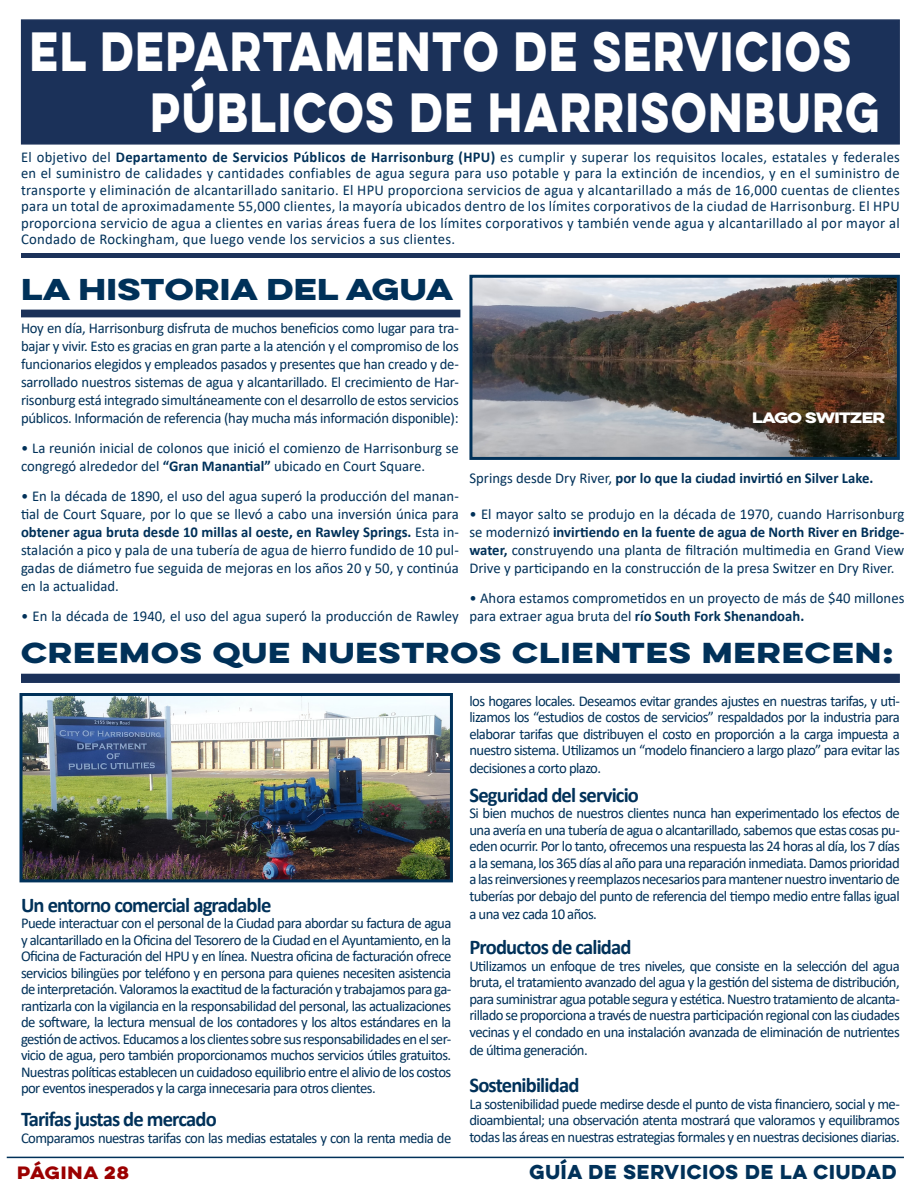
<style>
.page{position:relative;width:918px;height:1188px;background:#fff}
.page>*{position:absolute;margin:0;border:0;box-sizing:border-box;transform-origin:0 0}
.t1{font:700 49.5px "Lulo Clean W01 One";letter-spacing:-.18em;color:#fff;scale:.82 1}
.t2{font:700 27px "Lulo Clean W01 One";letter-spacing:-.22em;color:#003159;scale:1.23 1}
.t3{font:700 25.8px "Lulo Clean W01 One";letter-spacing:-.2em;color:#003159;scale:1.23 1}
.t4{font:700 21px "Calibri";letter-spacing:-.04em;color:#003159}
.t5{font:700 18px "Lulo Clean W01 One";letter-spacing:-.18em;color:#003159}
.t6{font:700 16.05px "Lulo Clean W01 One";letter-spacing:-.18em;color:#9b0001;scale:1.12 1}
.t7{font:15px/16.5px "Calibri";letter-spacing:-.02em;color:#003159;text-align:justify}
.t8{font:15px/18px "Calibri";color:#003159}
.t9{font:15px "Calibri";letter-spacing:-.04em;color:#003159}
.t10{font:700 15px "Calibri";color:#003159}
.t11{font:700 13.5px "Lulo Clean W01 One";letter-spacing:-.27em;color:#fff;scale:1.23 1}
.s1{font-weight:700}
.s2{font-weight:400}
</style>
<div class="page">
<hr style="left:7px;top:1157px;width:897px;height:1px;background:#003159">
<div style="left:21px;top:19px;width:879px;height:126px;background:#1b3159;border:2px solid #1b3159"></div>
<hr style="left:21px;top:253px;width:879px;height:4px;background:#1b3159">
<div style="left:21px;top:310px;width:439px;height:7px;background:#1b3159"></div>
<div style="left:21px;top:674px;width:879px;height:9px;background:#1b3159"></div>
<img style="left:24px;top:697px;width:425px;height:181px">
<div style="left:20px;top:693px;width:433px;height:189px;border:3px solid #003159"></div>
<img style="left:473px;top:279px;width:423px;height:177px">
<div style="left:469px;top:275px;width:431px;height:185px;border:3px solid #003159"></div>
<p class="t1" style="left:30px;top:15px;width:1014px">EL DEPARTAMENTO DE SERVICIOS</p>
<p class="t1" style="left:151px;top:77px;width:901px">PÚBLICOS DE HARRISONBURG</p>
<p class="t7" style="left:21px;top:148px;width:880px">El objetivo del <span class="s1">Departamento de Servicios Públicos de Harrisonburg (HPU)</span> es cumplir y superar los requisitos locales, estatales y federales en el suministro de calidades y cantidades confiables de agua segura para uso potable y para la extinción de incendios, y en el suministro de transporte y eliminación de alcantarillado sanitario. El HPU proporciona servicios de agua y alcantarillado a más de 16,000 cuentas de clientes para un total de aproximadamente 55,000 clientes, la mayoría ubicados dentro de los límites corporativos de la ciudad de Harrisonburg. El HPU proporciona servicio de agua a clientes en varias áreas fuera de los límites corporativos y también vende agua y alcantarillado al por mayor al Condado de Rockingham, que luego vende los servicios a sus clientes.</p>
<p class="t2" style="left:21px;top:269px;width:359px">LA HISTORIA DEL AGUA</p>
<p class="t7" style="left:21px;top:319px;width:439px;line-height:18px">Hoy en día, Harrisonburg disfruta de muchos beneficios como lugar para tra&shy;bajar y vivir. Esto es gracias en gran parte a la atención y el compromiso de los funcionarios elegidos y empleados pasados y presentes que han creado y de&shy;sarrollado nuestros sistemas de agua y alcantarillado. El crecimiento de Har&shy;risonburg está integrado simultáneamente con el desarrollo de estos servicios públicos. Información de referencia (hay mucha más información disponible):</p>
<p class="t8" style="left:21px;top:439px;width:439px">• La reunión inicial de colonos que inició el comienzo de Harrisonburg se congregó alrededor del <span class="s1">“Gran Manantial”</span> ubicado en Court Square.</p>
<p class="t7" style="left:21px;top:487px;width:439px;line-height:18px">• En la década de 1890, el uso del agua superó la producción del manan&shy;tial de Court Square, por lo que se llevó a cabo una inversión única para <span class="s1">obtener agua bruta desde 10 millas al oeste, en Rawley Springs.</span> Esta in&shy;stalación a pico y pala de una tubería de agua de hierro fundido de 10 pul&shy;gadas de diámetro fue seguida de mejoras en los años 20 y 50, y continúa en la actualidad.</p>
<p class="t8" style="left:21px;top:607px;width:439px">• En la década de 1940, el uso del agua superó la producción de Rawley</p>
<p class="t3" style="left:21px;top:634px;width:717px">CREEMOS QUE NUESTROS CLIENTES MERECEN:</p>
<p class="t11" style="left:752px;top:408px;width:113px">LAGO SWITZER</p>
<p class="t10" style="left:469px;top:467px;width:405px"><span class="s2">Springs desde Dry River,</span> por lo que la ciudad invirtió en Silver Lake.</p>
<p class="t7" style="left:469px;top:504px;width:436px;line-height:18px">• El mayor salto se produjo en la década de 1970, cuando Harrisonburg se modernizó <span class="s1">invirtiendo en la fuente de agua de North River en Bridge&shy;water,</span> construyendo una planta de filtración multimedia en Grand View Drive y participando en la construcción de la presa Switzer en Dry River.</p>
<p class="t8" style="left:469px;top:588px;width:436px">• Ahora estamos comprometidos en un proyecto de más de $40 millones para extraer agua bruta del <span class="s1">río South Fork Shenandoah.</span></p>
<p class="t4" style="left:21px;top:890px;width:252px">Un entorno comercial agradable</p>
<p class="t7" style="left:21px;top:915px;width:432px">Puede interactuar con el personal de la Ciudad para abordar su factura de agua y alcantarillado en la Oficina del Tesorero de la Ciudad en el Ayuntamiento, en la Oficina de Facturación del HPU y en línea. Nuestra oficina de facturación ofrece servicios bilingües por teléfono y en persona para quienes necesiten asistencia de interpretación. Valoramos la exactitud de la facturación y trabajamos para ga&shy;rantizarla con la vigilancia en la responsabilidad del personal, las actualizaciones de software, la lectura mensual de los contadores y los altos estándares en la gestión de activos. Educamos a los clientes sobre sus responsabilidades en el ser&shy;vicio de agua, pero también proporcionamos muchos servicios útiles gratuitos.<br>Nuestras políticas establecen un cuidadoso equilibrio entre el alivio de los costos por eventos inesperados y la carga innecesaria para otros clientes.</p>
<p class="t4" style="left:21px;top:1104px;width:197px">Tarifas justas de mercado</p>
<p class="t9" style="left:21px;top:1127px;width:432px">Comparamos nuestras tarifas con las medias estatales y con la renta media de</p>
<p class="t7" style="left:469px;top:692px;width:432px">los hogares locales. Deseamos evitar grandes ajustes en nuestras tarifas, y uti&shy;lizamos los “estudios de costos de servicios” respaldados por la industria para elaborar tarifas que distribuyen el costo en proporción a la carga impuesta a nuestro sistema. Utilizamos un “modelo financiero a largo plazo” para evitar las</p>
<p class="t9" style="left:469px;top:758px;width:133px">decisiones a corto plazo.</p>
<p class="t4" style="left:469px;top:780px;width:171px">Seguridad del servicio</p>
<p class="t7" style="left:469px;top:805px;width:432px">Si bien muchos de nuestros clientes nunca han experimentado los efectos de una avería en una tubería de agua o alcantarillado, sabemos que estas cosas pu&shy;eden ocurrir. Por lo tanto, ofrecemos una respuesta las 24 horas al día, los 7 días a la semana, los 365 días al año para una reparación inmediata. Damos prioridad a las reinversiones y reemplazos necesarios para mantener nuestro inventario de tuberías por debajo del punto de referencia del tiempo medio entre fallas igual</p>
<p class="t9" style="left:469px;top:903px;width:129px">a una vez cada 10 años.</p>
<p class="t4" style="left:469px;top:933px;width:164px">Productos de calidad</p>
<p class="t7" style="left:469px;top:957px;width:432px">Utilizamos un enfoque de tres niveles, que consiste en la selección del agua bruta, el tratamiento avanzado del agua y la gestión del sistema de distribución, para suministrar agua potable segura y estética. Nuestro tratamiento de alcanta&shy;rillado se proporciona a través de nuestra participación regional con las ciudades vecinas y el condado en una instalación avanzada de eliminación de nutrientes</p>
<p class="t9" style="left:469px;top:1040px;width:120px">de última generación.</p>
<p class="t4" style="left:469px;top:1070px;width:111px">Sostenibilidad</p>
<p class="t7" style="left:469px;top:1095px;width:432px">La sostenibilidad puede medirse desde el punto de vista financiero, social y me&shy;dioambiental; una observación atenta mostrará que valoramos y equilibramos todas las áreas en nuestras estrategias formales y en nuestras decisiones diarias.</p>
<p class="t6" style="left:17px;top:1161px;width:105px">PÁGINA 28</p>
<p class="t5" style="left:529px;top:1159px;width:373px">GUÍA DE SERVICIOS DE LA CIUDAD</p>
</div>
